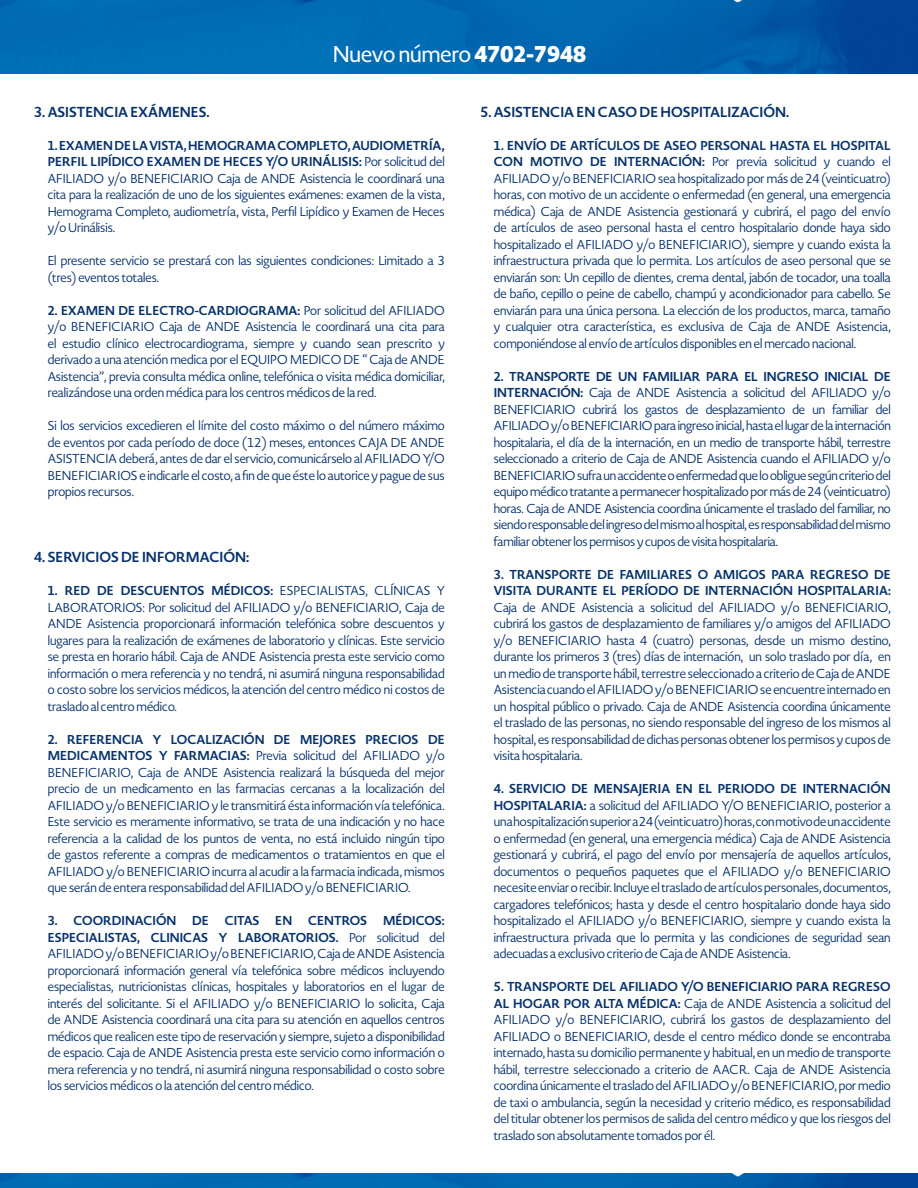
<style>
.page{position:relative;width:918px;height:1188px;background:#fff}
.page>*{position:absolute;margin:0;border:0;box-sizing:border-box;transform-origin:0 0}
.t1{font:500 22.5px "Novel Display";color:#fff}
.t2{font:700 14.25px "Novel Display";color:#07326c}
.t3{font:12.75px/16.5px "Novel Display";color:#07326c;text-align:justify}
.s1{font-weight:900}
.s2{font-weight:700}
</style>
<div class="page">
<img style="left:0;top:0;width:918px;height:73px">
<img style="left:0;top:1174px;width:918px;height:14px">
<h1 class="t1" style="left:333px;top:40px;width:255px">Nuevo número <span class="s1">4702-7948</span></h1>
<p class="t2" style="left:34px;top:103px;width:177px">3. ASISTENCIA EXÁMENES.</p>
<p class="t3" style="left:48px;top:138px;width:398px"><span class="s2">1. EXAMEN DE LA VISTA, HEMOGRAMA COMPLETO, AUDIOMETRÍA, PERFIL LIPÍDICO EXAMEN DE HECES Y/O URINÁLISIS:</span> Por solicitud del AFILIADO y/o BENEFICIARIO Caja de ANDE Asistencia le coordinará una cita para la realización de uno de los siguientes exámenes: examen de la vista, Hemograma Completo, audiometría, vista, Perfil Lipídico y Examen de Heces y/o Urinálisis.</p>
<p class="t3" style="left:48px;top:253px;width:398px">El presente servicio se prestará con las siguientes condiciones: Limitado a 3 (tres) eventos totales.</p>
<p class="t3" style="left:48px;top:303px;width:398px"><span class="s2">2. EXAMEN DE ELECTRO-CARDIOGRAMA:</span> Por solicitud del AFILIADO y/o BENEFICIARIO Caja de ANDE Asistencia le coordinará una cita para el estudio clínico electrocardiograma, siempre y cuando sean prescrito y derivado a una atención medica por el EQUIPO MEDICO DE “ Caja de ANDE Asistencia”, previa consulta médica online, telefónica o visita médica domiciliar, realizándose una orden médica para los centros médicos de la red.</p>
<p class="t3" style="left:48px;top:418px;width:398px">Si los servicios excedieren el límite del costo máximo o del número máximo de eventos por cada período de doce (12) meses, entonces CAJA DE ANDE ASISTENCIA deberá, antes de dar el servicio, comunicárselo al AFILIADO Y/O BENEFICIARIOS e indicarle el costo, a fin de que éste lo autorice y pague de sus propios recursos.</p>
<p class="t2" style="left:34px;top:548px;width:216px">4. SERVICIOS DE INFORMACIÓN:</p>
<p class="t3" style="left:48px;top:583px;width:398px"><span class="s2">1. RED DE DESCUENTOS MÉDICOS:</span> ESPECIALISTAS, CLÍNICAS Y LABORATORIOS: Por solicitud del AFILIADO y/o BENEFICIARIO, Caja de ANDE Asistencia proporcionará información telefónica sobre descuentos y lugares para la realización de exámenes de laboratorio y clínicas. Este servicio se presta en horario hábil. Caja de ANDE Asistencia presta este servicio como información o mera referencia y no tendrá, ni asumirá ninguna responsabilidad o costo sobre los servicios médicos, la atención del centro médico ni costos de traslado al centro médico.</p>
<p class="t3" style="left:48px;top:732px;width:398px"><span class="s2">2. REFERENCIA Y LOCALIZACIÓN DE MEJORES PRECIOS DE MEDICAMENTOS Y FARMACIAS:</span> Previa solicitud del AFILIADO y/o BENEFICIARIO, Caja de ANDE Asistencia realizará la búsqueda del mejor precio de un medicamento en las farmacias cercanas a la localización del AFILIADO y/o BENEFICIARIO y le transmitirá ésta información vía telefónica.<br>Este servicio es meramente informativo, se trata de una indicación y no hace referencia a la calidad de los puntos de venta, no está incluido ningún tipo de gastos referente a compras de medicamentos o tratamientos en que el AFILIADO y/o BENEFICIARIO incurra al acudir a la farmacia indicada, mismos que serán de entera responsabilidad del AFILIADO y/o BENEFICIARIO.</p>
<p class="t3" style="left:48px;top:913px;width:398px"><span class="s2">3. COORDINACIÓN DE CITAS EN CENTROS MÉDICOS:<br>ESPECIALISTAS, CLINICAS Y LABORATORIOS.</span> Por solicitud del AFILIADO y/o BENEFICIARIO y/o BENEFICIARIO, Caja de ANDE Asistencia proporcionará información general vía telefónica sobre médicos incluyendo especialistas, nutricionistas clínicas, hospitales y laboratorios en el lugar de interés del solicitante. Si el AFILIADO y/o BENEFICIARIO lo solicita, Caja de ANDE Asistencia coordinará una cita para su atención en aquellos centros médicos que realicen este tipo de reservación y siempre, sujeto a disponibilidad de espacio. Caja de ANDE Asistencia presta este servicio como información o mera referencia y no tendrá, ni asumirá ninguna responsabilidad o costo sobre los servicios médicos o la atención del centro médico.</p>
<p class="t2" style="left:480px;top:103px;width:310px">5. ASISTENCIA EN CASO DE HOSPITALIZACIÓN.</p>
<p class="t3" style="left:494px;top:138px;width:398px"><span class="s2">1. ENVÍO DE ARTÍCULOS DE ASEO PERSONAL HASTA EL HOSPITAL CON MOTIVO DE INTERNACIÓN:</span> Por previa solicitud y cuando el AFILIADO y/o BENEFICIARIO sea hospitalizado por más de 24 (veinticuatro) horas, con motivo de un accidente o enfermedad (en general, una emergencia médica) Caja de ANDE Asistencia gestionará y cubrirá, el pago del envío de artículos de aseo personal hasta el centro hospitalario donde haya sido hospitalizado el AFILIADO y/o BENEFICIARIO), siempre y cuando exista la infraestructura privada que lo permita. Los artículos de aseo personal que se enviarán son: Un cepillo de dientes, crema dental, jabón de tocador, una toalla de baño, cepillo o peine de cabello, champú y acondicionador para cabello. Se enviarán para una única persona. La elección de los productos, marca, tamaño y cualquier otra característica, es exclusiva de Caja de ANDE Asistencia, componiéndose al envío de artículos disponibles en el mercado nacional.</p>
<p class="t3" style="left:494px;top:369px;width:398px"><span class="s2">2. TRANSPORTE DE UN FAMILIAR PARA EL INGRESO INICIAL DE INTERNACIÓN:</span> Caja de ANDE Asistencia a solicitud del AFILIADO y/o BENEFICIARIO cubrirá los gastos de desplazamiento de un familiar del AFILIADO y/o BENEFICIARIO para ingreso inicial, hasta el lugar de la internación hospitalaria, el día de la internación, en un medio de transporte hábil, terrestre seleccionado a criterio de Caja de ANDE Asistencia cuando el AFILIADO y/o BENEFICIARIO sufra un accidente o enfermedad que lo obligue según criterio del equipo médico tratante a permanecer hospitalizado por más de 24 (veinticuatro) horas. Caja de ANDE Asistencia coordina únicamente el traslado del familiar, no siendo responsable del ingreso del mismo al hospital, es responsabilidad del mismo familiar obtener los permisos y cupos de visita hospitalaria.</p>
<p class="t3" style="left:494px;top:567px;width:398px"><span class="s2">3. TRANSPORTE DE FAMILIARES O AMIGOS PARA REGRESO DE VISITA DURANTE EL PERÍODO DE INTERNACIÓN HOSPITALARIA:<br></span>Caja de ANDE Asistencia a solicitud del AFILIADO y/o BENEFICIARIO, cubrirá los gastos de desplazamiento de familiares y/o amigos del AFILIADO y/o BENEFICIARIO hasta 4 (cuatro) personas, desde un mismo destino, durante los primeros 3 (tres) días de internación, un solo traslado por día, en un medio de transporte hábil, terrestre seleccionado a criterio de Caja de ANDE Asistencia cuando el AFILIADO y/o BENEFICIARIO se encuentre internado en un hospital público o privado. Caja de ANDE Asistencia coordina únicamente el traslado de las personas, no siendo responsable del ingreso de los mismos al hospital, es responsabilidad de dichas personas obtener los permisos y cupos de visita hospitalaria.</p>
<p class="t3" style="left:494px;top:781px;width:398px"><span class="s2">4. SERVICIO DE MENSAJERIA EN EL PERIODO DE INTERNACIÓN HOSPITALARIA:</span> a solicitud del AFILIADO Y/O BENEFICIARIO, posterior a una hospitalización superior a 24 (veinticuatro) horas, con motivo de un accidente o enfermedad (en general, una emergencia médica) Caja de ANDE Asistencia gestionará y cubrirá, el pago del envío por mensajería de aquellos artículos, documentos o pequeños paquetes que el AFILIADO y/o BENEFICIARIO necesite enviar o recibir. Incluye el traslado de artículos personales, documentos, cargadores telefónicos; hasta y desde el centro hospitalario donde haya sido hospitalizado el AFILIADO y/o BENEFICIARIO, siempre y cuando exista la infraestructura privada que lo permita y las condiciones de seguridad sean adecuadas a exclusivo criterio de Caja de ANDE Asistencia.</p>
<p class="t3" style="left:494px;top:979px;width:398px"><span class="s2">5. TRANSPORTE DEL AFILIADO Y/O BENEFICIARIO PARA REGRESO AL HOGAR POR ALTA MÉDICA:</span> Caja de ANDE Asistencia a solicitud del AFILIADO y/o BENEFICIARIO, cubrirá los gastos de desplazamiento del AFILIADO o BENEFICIARIO, desde el centro médico donde se encontraba internado, hasta su domicilio permanente y habitual, en un medio de transporte hábil, terrestre seleccionado a criterio de AACR. Caja de ANDE Asistencia coordina únicamente el traslado del AFILIADO y/o BENEFICIARIO, por medio de taxi o ambulancia, según la necesidad y criterio médico, es responsabilidad del titular obtener los permisos de salida del centro médico y que los riesgos del traslado son absolutamente tomados por él.</p>
</div>
